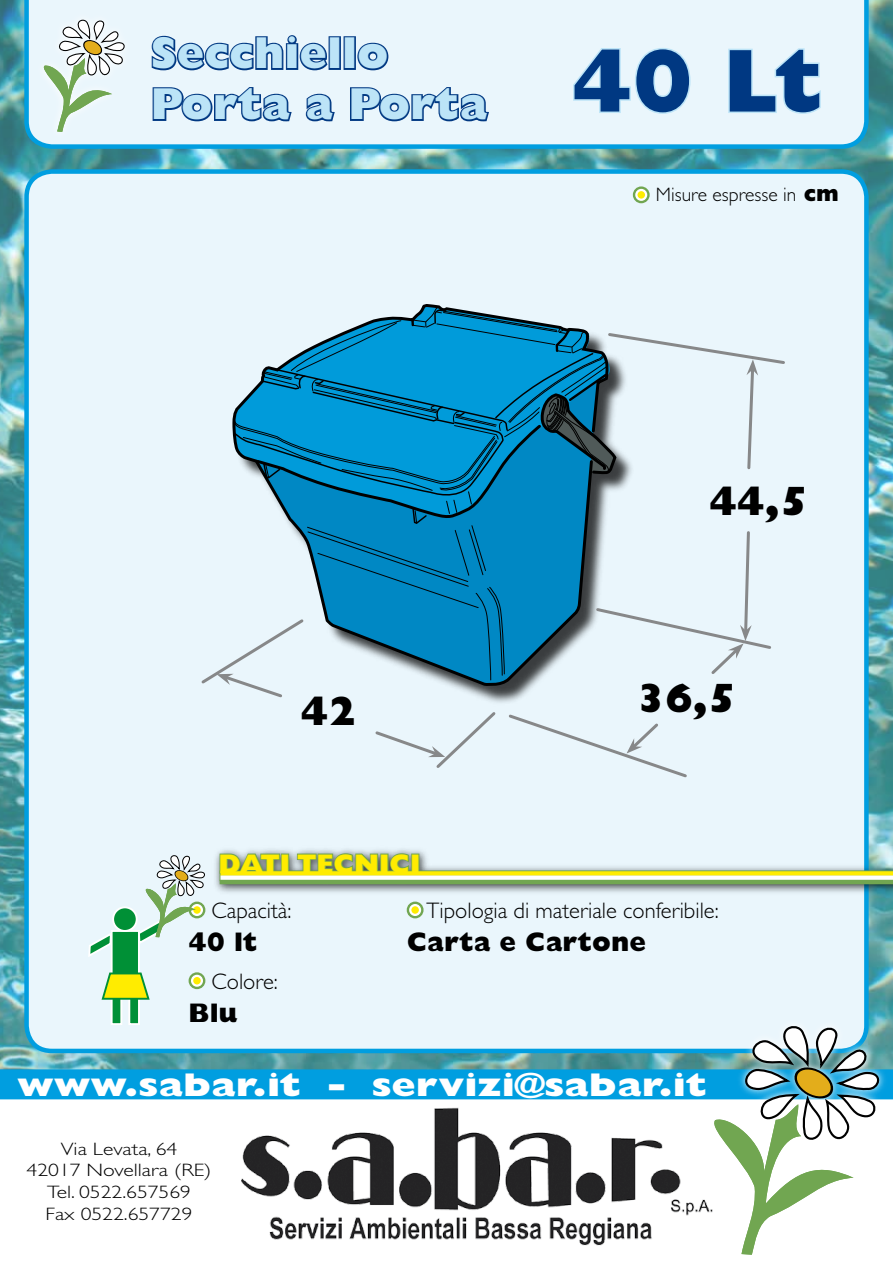
<style>
.page{position:relative;width:893px;height:1263px;background:#fff}
.page>*{position:absolute;margin:0;border:0;box-sizing:border-box;transform-origin:0 0}
.t1{font:800 45px/51px "Gill Sans";color:#bce4f7}
.t2{font:800 41.25px "Gill Sans";color:#000}
.t3{font:800 33px "Gill Sans";color:#fff;scale:1.2 1}
.t4{font:800 27px "Gill Sans";color:#000}
.t5{font:800 27px "Gill Sans";color:#ffec00}
.t6{font:300 22.5px "Gill Sans";color:#000}
.t7{font:300 19.5px "Gill Sans";color:#000}
.t8{font:300 18px/21.6px "Gill Sans";color:#000;text-align:center;scale:1.2 1}
.s1{font-weight:800;font-size:22.5px}
.s2{font-size:29.7px}
</style>
<div class="page">
<img style="left:0;top:0;width:893px;height:1069px">
<img style="left:242px;top:1099px;width:463px;height:147px">
<div style="left:0;top:1069px;width:893px;height:30px;background:#009ee0"></div>
<div style="left:27px;top:172px;width:839px;height:879px;background:#eaf6fc;border-radius:26px"></div>
<div style="left:24px;top:169px;width:845px;height:884px;border:4px solid #009ee0;border-radius:26px"></div>
<svg style="left:24px;top:0;width:845px;height:149px;background:#d9eff9"></svg>
<div style="left:35px;top:11px;width:99px;height:130px;background:#eaf6fc"></div>
<svg style="left:43px;top:19px;width:82px;height:113px"></svg>
<svg style="left:705px;top:1017px;width:184px;height:195px"></svg>
<svg style="left:708px;top:1022px;width:176px;height:233px"></svg>
<div style="left:634px;top:188px;width:14px;height:14px;background:#9ec288;border-radius:50%"></div>
<div style="left:633px;top:186px;width:17px;height:17px;border:3px solid #71a651;border-radius:50%"></div>
<div style="left:636px;top:190px;width:10px;height:10px;background:#ffec00;border-radius:50%"></div>
<div style="left:635px;top:189px;width:12px;height:12px;border:2px solid #fff;border-radius:50%"></div>
<div style="left:408px;top:903px;width:14px;height:14px;background:#86b36a;border-radius:50%"></div>
<div style="left:407px;top:901px;width:17px;height:17px;border:3px solid #71a651;border-radius:50%"></div>
<div style="left:410px;top:905px;width:10px;height:10px;background:#ffec00;border-radius:50%"></div>
<div style="left:409px;top:904px;width:12px;height:12px;border:2px solid #fff;border-radius:50%"></div>
<div style="left:212px;top:846px;width:681px;height:50px;background:#000;opacity:.75"></div>
<svg style="left:284px;top:870px;width:609px;height:1px"></svg>
<svg style="left:219px;top:853px;width:62px;height:22px"></svg>
<div style="left:281px;top:853px;width:8px;height:21px;border:2px solid #71a651"></div>
<svg style="left:296px;top:852px;width:83px;height:19px;background:#7e9679"></svg>
<div style="left:380px;top:853px;width:9px;height:21px;border:2px solid #71a651"></div>
<svg style="left:389px;top:852px;width:22px;height:19px"></svg>
<div style="left:411px;top:853px;width:8px;height:21px;border:2px solid #71a651"></div>
<div style="left:220px;top:871px;width:673px;height:5px;background:#ffec00"></div>
<div style="left:220px;top:875px;width:673px;height:5px;background:#fff"></div>
<hr style="left:220px;top:880px;width:673px;height:4px;background:#71a651">
<svg style="left:88px;top:855px;width:118px;height:170px"></svg>
<svg style="left:375px;top:712px;width:121px;height:56px"></svg>
<svg style="left:509px;top:714px;width:178px;height:64px"></svg>
<svg style="left:201px;top:304px;width:584px;height:396px"></svg>
<svg style="left:149px;top:34px;width:180px;height:38px;background:#94b0cf"></svg>
<div style="left:329px;top:36px;width:12px;height:34px;border:3px solid #003882"></div>
<div style="left:344px;top:36px;width:12px;height:34px;border:3px solid #003882"></div>
<svg style="left:356px;top:41px;width:34px;height:31px"></svg>
<svg style="left:151px;top:86px;width:142px;height:37px;background:#9ab5d2"></svg>
<svg style="left:304px;top:92px;width:32px;height:31px"></svg>
<svg style="left:348px;top:86px;width:143px;height:37px;background:#9bb6d2"></svg>
<svg style="left:572px;top:46px;width:120px;height:69px;background:#e0f2fa"></svg>
<svg style="left:727px;top:47px;width:96px;height:68px;background:#e0f2fa"></svg>
<h1 class="t1" style="left:151px;top:28px;width:674px">Secchiello<br>Porta a Porta <sup>40</sup> <sup>Lt</sup></h1>
<p class="t7" style="left:656px;top:184px;width:185px">Misure espresse in <span class="s1">cm</span></p>
<h2 class="t2" style="left:300px;top:687px;width:57px">42</h2>
<h3 class="t5" style="left:218px;top:848px;width:204px">DATI TECNICI</h3>
<h2 class="t2" style="left:709px;top:477px;width:100px">44,5</h2>
<h2 class="t2" style="left:637px;top:674px;width:100px">36,5</h2>
<p class="t6" style="left:212px;top:898px;width:81px">Capacità:</p>
<h3 class="t4" style="left:189px;top:926px;width:70px">40 lt</h3>
<p class="t6" style="left:212px;top:969px;width:68px">Colore:</p>
<h3 class="t4" style="left:189px;top:997px;width:50px">Blu</h3>
<p class="t6" style="left:427px;top:898px;width:293px">Tipologia di materiale conferibile:</p>
<h3 class="t4" style="left:407px;top:926px;width:241px">Carta e Cartone</h3>
<h3 class="t3" style="left:17px;top:1065px;width:576px">www.sabar.it - servizi<span class="s2">@</span>sabar.it</h3>
<p class="t8" style="left:27px;top:1138px;width:156px">Via Levata, 64<br>42017 Novellara (RE)<br>Tel. 0522.657569<br>Fax 0522.657729</p>
</div>
